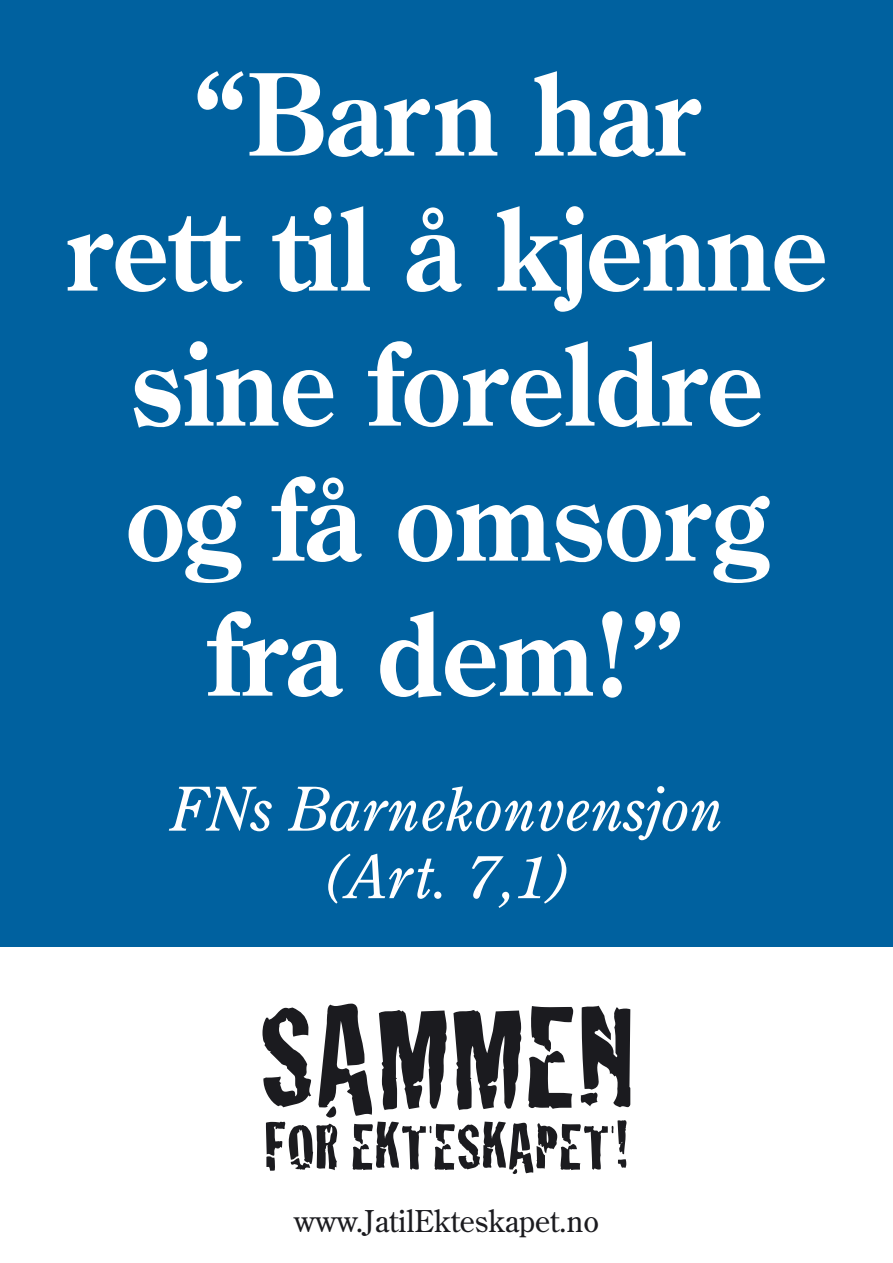
<style>
.page{position:relative;width:893px;height:1263px;background:#fff}
.page>*{position:absolute;margin:0;border:0;box-sizing:border-box;transform-origin:0 0}
.t1{font:150px "Cracked";color:#1b1b1f}
.t2{font:700 112.5px/135px "Century Old Style Std";color:#fff;text-align:center;scale:.93 1}
.t3{font:67.5px "Cracked";color:#1b1b1f}
.t4{font:italic 60px "Century Old Style Std";color:#fff}
.t5{font:30px "Century Old Style Std";color:#1b1b1f}
</style>
<div class="page">
<div style="left:0;top:0;width:893px;height:946px;background:#00619f"></div>
<p class="t2" style="left:194px;top:45px;width:545px">“Barn har</p>
<p class="t2" style="left:66px;top:180px;width:820px">rett til å kjenne sine foreldre</p>
<p class="t2" style="left:126px;top:450px;width:691px">og få omsorg fra dem!”</p>
<p class="t4" style="left:170px;top:771px;width:554px">FNs Barnekonvensjon</p>
<p class="t4" style="left:319px;top:839px;width:256px">(Art. 7,1)</p>
<p class="t1" style="left:259px;top:936px;width:376px">SAMMEN</p>
<p class="t3" style="left:264px;top:1092px;width:366px">FOR EKTESKAPET!</p>
<p class="t5" style="left:294px;top:1202px;width:307px">www.JatilEkteskapet.no</p>
</div>
